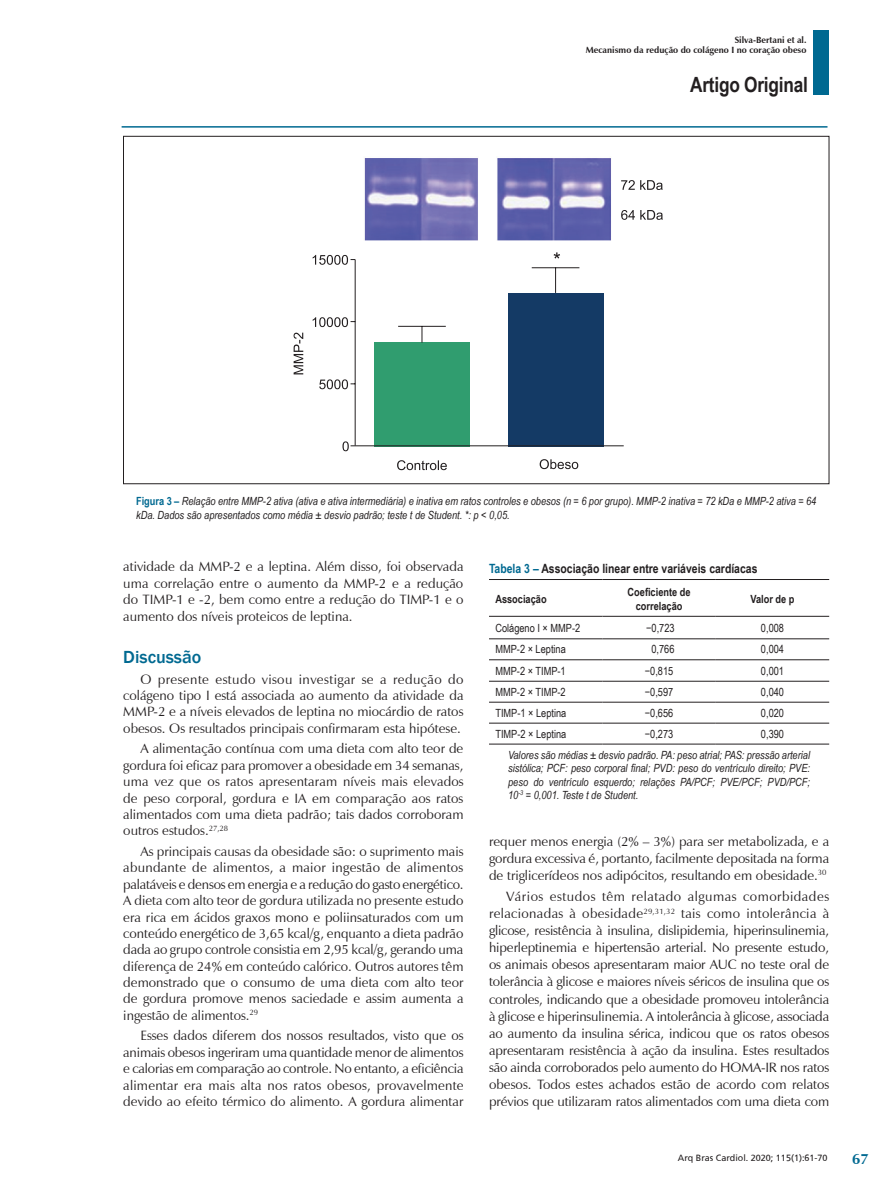
<style>
.page{position:relative;width:893px;height:1191px;background:#fff}
.page>*{position:absolute;margin:0;border:0;box-sizing:border-box;transform-origin:0 0}
.t1{font:700 21px "Arial Narrow";letter-spacing:-.01em;color:#231f20}
.t2{font:500 18px "Franklin Gothic";color:#006991}
.t3{font:700 15px "Zapf Humanist 601 BT";color:#006991}
.t4{font:13.5px/16.4px "Zapf Humanist 601 BT";color:#231f20;text-align:justify}
.t5{font:700 12.75px "Arial Narrow";color:#231f20}
.t6{font:italic 11.25px/13.5px "Arial Narrow";color:#231f20}
.t7{font:11.25px "Arial Narrow";color:#231f20}
.t8{font:700 11.25px/13.5px "Arial Narrow";color:#231f20;text-align:center}
.t9{font:700 9px/10.8px "Zapf Humanist 601 BT";color:#231f20;text-align:right}
.t10{font:9px "Frutiger";color:#231f20}
.s1{font-weight:700;font-style:normal;color:#006991}
.s2{color:#006991}
</style>
<div class="page">
<hr style="left:122px;top:126px;width:705px;height:2px;background:#006991">
<div style="left:813px;top:30px;width:16px;height:64px;background:#006991"></div>
<img style="left:364px;top:158px;width:247px;height:83px">
<svg style="left:294px;top:333px;width:9px;height:41px"></svg>
<hr style="left:355px;top:259px;width:1px;height:186px;background:#231f20">
<div style="left:374px;top:343px;width:96px;height:104px;background:#309d6f"></div>
<hr style="left:398px;top:326px;width:48px;height:1px;background:#231f20">
<svg style="left:422px;top:327px;width:1px;height:16px"></svg>
<div style="left:508px;top:293px;width:95px;height:154px;background:#143a65"></div>
<svg style="left:397px;top:460px;width:50px;height:10px"></svg>
<svg style="left:540px;top:459px;width:38px;height:10px"></svg>
<svg style="left:313px;top:317px;width:42px;height:10px"></svg>
<svg style="left:319px;top:379px;width:36px;height:10px"></svg>
<svg style="left:342px;top:441px;width:7px;height:10px"></svg>
<hr style="left:532px;top:267px;width:47px;height:1px;background:#231f20">
<svg style="left:555px;top:268px;width:1px;height:25px"></svg>
<svg style="left:621px;top:180px;width:42px;height:10px"></svg>
<hr style="left:351px;top:445px;width:273px;height:1px;background:#231f20">
<svg style="left:554px;top:252px;width:6px;height:6px"></svg>
<svg style="left:313px;top:255px;width:42px;height:10px"></svg>
<svg style="left:621px;top:210px;width:42px;height:10px"></svg>
<hr style="left:489px;top:681px;width:113px;height:1px;background:#231f20">
<hr style="left:602px;top:681px;width:114px;height:1px;background:#231f20">
<hr style="left:716px;top:681px;width:113px;height:1px;background:#231f20">
<hr style="left:489px;top:702px;width:113px;height:1px;background:#231f20">
<hr style="left:602px;top:702px;width:114px;height:1px;background:#231f20">
<hr style="left:716px;top:702px;width:113px;height:1px;background:#231f20">
<hr style="left:489px;top:723px;width:113px;height:1px;background:#231f20">
<hr style="left:602px;top:723px;width:114px;height:1px;background:#231f20">
<hr style="left:716px;top:723px;width:113px;height:1px;background:#231f20">
<hr style="left:489px;top:743px;width:113px;height:1px;background:#231f20">
<hr style="left:602px;top:743px;width:114px;height:1px;background:#231f20">
<hr style="left:716px;top:743px;width:113px;height:1px;background:#231f20">
<hr style="left:489px;top:638px;width:113px;height:1px;background:#231f20">
<hr style="left:602px;top:638px;width:114px;height:1px;background:#231f20">
<hr style="left:716px;top:638px;width:113px;height:1px;background:#231f20">
<hr style="left:489px;top:659px;width:113px;height:1px;background:#231f20">
<hr style="left:602px;top:659px;width:114px;height:1px;background:#231f20">
<hr style="left:716px;top:659px;width:113px;height:1px;background:#231f20">
<hr style="left:489px;top:579px;width:113px;height:1px;background:#231f20">
<hr style="left:602px;top:579px;width:114px;height:1px;background:#231f20">
<hr style="left:716px;top:579px;width:113px;height:1px;background:#231f20">
<hr style="left:489px;top:616px;width:113px;height:1px;background:#231f20">
<hr style="left:602px;top:616px;width:114px;height:1px;background:#231f20">
<hr style="left:716px;top:616px;width:113px;height:1px;background:#231f20">
<p class="t9" style="left:586px;top:34px;width:222px">Silva-Bertani et al.<br>Mecanismo da redução do colágeno I no coração obeso</p>
<h1 class="t1" style="left:690px;top:69px;width:119px">Artigo Original</h1>
<p class="t6" style="left:136px;top:494px;width:682px"><span class="s1">Figura 3 –</span> Relação entre MMP-2 ativa (ativa e ativa intermediária) e inativa em ratos controles e obesos (n = 6 por grupo). MMP-2 inativa = 72 kDa e MMP-2 ativa = 64 kDa. Dados são apresentados como média ± desvio padrão; teste t de Student. *: p &lt; 0,05.</p>
<p class="t4" style="left:123px;top:558px;width:342px">atividade da MMP-2 e a leptina. Além disso, foi observada uma correlação entre o aumento da MMP-2 e a redução do TIMP-1 e -2, bem como entre a redução do TIMP-1 e o aumento dos níveis proteicos de leptina.</p>
<h2 class="t2" style="left:123px;top:646px;width:80px">Discussão</h2>
<p class="t4" style="left:123px;top:671px;width:342px;text-indent:17px">O presente estudo visou investigar se a redução do colágeno tipo I está associada ao aumento da atividade da MMP-2 e a níveis elevados de leptina no miocárdio de ratos obesos. Os resultados principais confirmaram esta hipótese.</p>
<p class="t4" style="left:123px;top:740px;width:342px;text-indent:17px">A alimentação contínua com uma dieta com alto teor de gordura foi eficaz para promover a obesidade em 34 semanas, uma vez que os ratos apresentaram níveis mais elevados de peso corporal, gordura e IA em comparação aos ratos alimentados com uma dieta padrão; tais dados corroboram outros estudos.<sup>27,28</sup></p>
<p class="t4" style="left:123px;top:843px;width:342px;text-indent:17px">As principais causas da obesidade são: o suprimento mais abundante de alimentos, a maior ingestão de alimentos palatáveis e densos em energia e a redução do gasto energético.<br>A dieta com alto teor de gordura utilizada no presente estudo era rica em ácidos graxos mono e poliinsaturados com um conteúdo energético de 3,65 kcal/g, enquanto a dieta padrão dada ao grupo controle consistia em 2,95 kcal/g, gerando uma diferença de 24% em conteúdo calórico. Outros autores têm demonstrado que o consumo de uma dieta com alto teor de gordura promove menos saciedade e assim aumenta a ingestão de alimentos.<sup>29</sup></p>
<p class="t4" style="left:123px;top:1027px;width:342px;text-indent:17px">Esses dados diferem dos nossos resultados, visto que os animais obesos ingeriram uma quantidade menor de alimentos e calorias em comparação ao controle. No entanto, a eficiência alimentar era mais alta nos ratos obesos, provavelmente devido ao efeito térmico do alimento. A gordura alimentar</p>
<p class="t5" style="left:489px;top:559px;width:270px"><span class="s2">Tabela 3 –</span> Associação linear entre variáveis cardíacas</p>
<p class="t8" style="left:495px;top:592px;width:53px">Associação</p>
<p class="t8" style="left:628px;top:585px;width:65px">Coeficiente de correlação</p>
<p class="t8" style="left:750px;top:592px;width:46px">Valor de p</p>
<p class="t7" style="left:495px;top:619px;width:86px">Colágeno I × MMP-2</p>
<p class="t7" style="left:646px;top:619px;width:30px">−0,723</p>
<p class="t7" style="left:761px;top:619px;width:25px">0,008</p>
<p class="t7" style="left:495px;top:641px;width:72px">MMP-2 × Leptina</p>
<p class="t7" style="left:651px;top:641px;width:25px">0,766</p>
<p class="t7" style="left:761px;top:641px;width:25px">0,004</p>
<p class="t7" style="left:495px;top:662px;width:72px">MMP-2 × TIMP-1</p>
<p class="t7" style="left:645px;top:662px;width:30px">−0,815</p>
<p class="t7" style="left:761px;top:662px;width:25px">0,001</p>
<p class="t7" style="left:495px;top:683px;width:72px">MMP-2 × TIMP-2</p>
<p class="t7" style="left:645px;top:683px;width:30px">−0,597</p>
<p class="t7" style="left:761px;top:683px;width:25px">0,040</p>
<p class="t7" style="left:495px;top:704px;width:73px">TIMP-1 × Leptina</p>
<p class="t7" style="left:645px;top:704px;width:30px">−0,656</p>
<p class="t7" style="left:761px;top:704px;width:25px">0,020</p>
<p class="t7" style="left:495px;top:725px;width:73px">TIMP-2 × Leptina</p>
<p class="t7" style="left:645px;top:725px;width:30px">−0,273</p>
<p class="t7" style="left:761px;top:725px;width:25px">0,390</p>
<p class="t6" style="left:508px;top:747px;width:303px;text-align:justify">Valores são médias ± desvio padrão. PA: peso atrial; PAS: pressão arterial sistólica; PCF: peso corporal final; PVD: peso do ventrículo direito; PVE: peso do ventrículo esquerdo; relações PA/PCF; PVE/PCF; PVD/PCF; 10<sup>-3</sup> = 0,001. Teste t de Student.</p>
<p class="t4" style="left:489px;top:832px;width:342px;line-height:17.1px">requer menos energia (2% – 3%) para ser metabolizada, e a gordura excessiva é, portanto, facilmente depositada na forma de triglicerídeos nos adipócitos, resultando em obesidade.<sup>30</sup></p>
<p class="t4" style="left:489px;top:888px;width:342px;line-height:17.1px;text-indent:17px">Vários estudos têm relatado algumas comorbidades relacionadas à obesidade<sup>29,31,32</sup> tais como intolerância à glicose, resistência à insulina, dislipidemia, hiperinsulinemia, hiperleptinemia e hipertensão arterial. No presente estudo, os animais obesos apresentaram maior AUC no teste oral de tolerância à glicose e maiores níveis séricos de insulina que os controles, indicando que a obesidade promoveu intolerância à glicose e hiperinsulinemia. A intolerância à glicose, associada ao aumento da insulina sérica, indicou que os ratos obesos apresentaram resistência à ação da insulina. Estes resultados são ainda corroborados pelo aumento do HOMA-IR nos ratos obesos. Todos estes achados estão de acordo com relatos prévios que utilizaram ratos alimentados com uma dieta com</p>
<p class="t10" style="left:678px;top:1153px;width:151px">Arq Bras Cardiol. 2020; 115(1):61-70</p>
<p class="t3" style="left:852px;top:1149px;width:18px">67</p>
</div>
